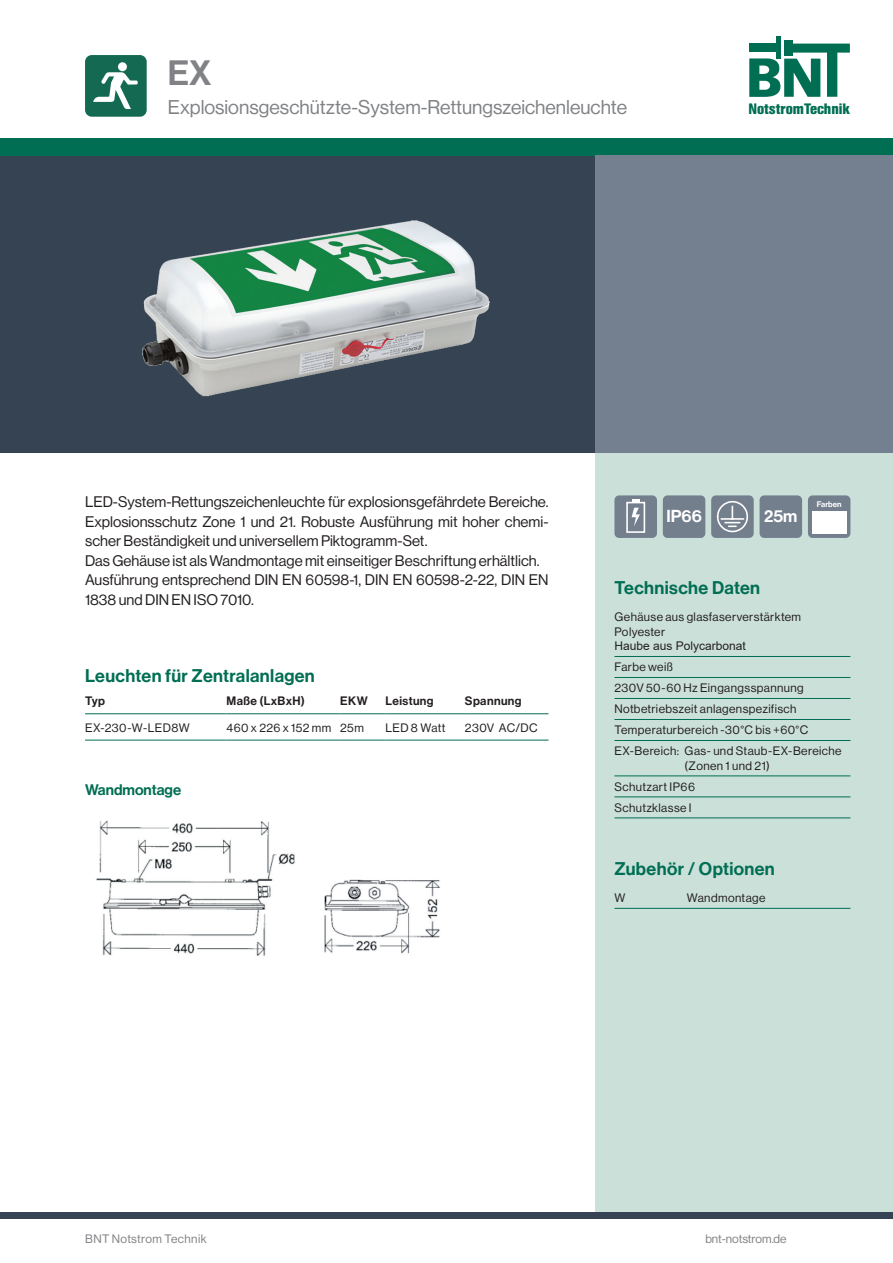
<style>
.page{position:relative;width:893px;height:1263px;background:#fff}
.page>*{position:absolute;margin:0;border:0;box-sizing:border-box;transform-origin:0 0}
.t1{font:34.5px "N Haas Grotesk DS Std 65 Md";color:#808285}
.t2{font:19.5px "N Haas Grotesk DS Std 55 Rg";color:#808285}
.t3{font:18px "N Haas Grotesk DS Std 65 Md";letter-spacing:.02em;color:#006e53}
.t4{font:16.95px "N Haas Grotesk DS Std 65 Md";color:#fff}
.t5{font:15px/19.5px "N Haas Grotesk DS Std 55 Rg";color:#231f20}
.t6{font:700 15px "Helvetica Con BQ";color:#006e53}
.t7{font:15px "N Haas Grotesk DS Std 65 Md";color:#006e53}
.t8{font:12px/21px "N Haas Grotesk DS Std 55 Rg";letter-spacing:.035em;color:#231f20}
.t9{font:12px "N Haas Grotesk DS Std 55 Rg";letter-spacing:.015em;color:#808285}
.t10{font:12px "N Haas Grotesk DS Std 65 Md";letter-spacing:.035em;color:#231f20}
.t11{font:12px "Arial";color:#231f20}
.t12{font:7.95px "N Haas Grotesk DS Std 65 Md";color:#fff}
</style>
<div class="page">
<div style="left:0;top:155px;width:595px;height:298px;background:#364352"></div>
<div style="left:0;top:138px;width:893px;height:17px;background:#006e53"></div>
<div style="left:595px;top:453px;width:298px;height:762px;background:#cbe0d9"></div>
<svg style="left:749px;top:44px;width:101px;height:53px"></svg>
<div style="left:784px;top:40px;width:9px;height:16px;background:#006e53"></div>
<div style="left:749px;top:43px;width:31px;height:9px;background:#006e53"></div>
<hr style="left:776px;top:36px;width:4px;height:23px;background:#006e53">
<div style="left:0;top:1212px;width:893px;height:6px;background:#364352"></div>
<div style="left:86px;top:56px;width:59px;height:59px;background:#136952;border-radius:5px"></div>
<div style="left:85px;top:55px;width:62px;height:62px;border:3px solid #136952;border-radius:5px"></div>
<div style="left:118px;top:62px;width:9px;height:9px;background:#fff;border-radius:50%"></div>
<svg style="left:93px;top:72px;width:45px;height:37px"></svg>
<div style="left:595px;top:155px;width:298px;height:298px;background:#74808f"></div>
<hr style="left:614px;top:656px;width:236px;height:1px;background:#006e53">
<hr style="left:614px;top:677px;width:236px;height:1px;background:#006e53">
<hr style="left:614px;top:698px;width:236px;height:1px;background:#006e53">
<hr style="left:614px;top:719px;width:236px;height:1px;background:#006e53">
<hr style="left:614px;top:740px;width:236px;height:1px;background:#006e53">
<hr style="left:614px;top:775px;width:236px;height:1px;background:#006e53">
<hr style="left:614px;top:796px;width:236px;height:1px;background:#006e53">
<hr style="left:614px;top:817px;width:236px;height:1px;background:#006e53">
<hr style="left:614px;top:908px;width:236px;height:1px;background:#006e53">
<hr style="left:85px;top:713px;width:141px;height:1px;background:#006e53">
<hr style="left:226px;top:713px;width:114px;height:1px;background:#006e53">
<hr style="left:340px;top:713px;width:46px;height:1px;background:#006e53">
<hr style="left:386px;top:713px;width:79px;height:1px;background:#006e53">
<hr style="left:465px;top:713px;width:84px;height:1px;background:#006e53">
<hr style="left:85px;top:740px;width:141px;height:1px;background:#006e53">
<hr style="left:226px;top:740px;width:114px;height:1px;background:#006e53">
<hr style="left:340px;top:740px;width:46px;height:1px;background:#006e53">
<hr style="left:386px;top:740px;width:79px;height:1px;background:#006e53">
<hr style="left:465px;top:740px;width:84px;height:1px;background:#006e53">
<img style="left:142px;top:220px;width:348px;height:177px">
<img style="left:96px;top:820px;width:199px;height:136px">
<img style="left:324px;top:879px;width:117px;height:75px">
<div style="left:615px;top:496px;width:41px;height:41px;background:#747f8e;border-radius:4px"></div>
<div style="left:614px;top:495px;width:43px;height:43px;border:2px solid #747f8e;border-radius:4px"></div>
<div style="left:626px;top:502px;width:19px;height:31px;border:2px solid #fff"></div>
<svg style="left:632px;top:499px;width:8px;height:27px"></svg>
<div style="left:664px;top:496px;width:40px;height:41px;background:#747f8e;border-radius:4px"></div>
<div style="left:663px;top:495px;width:42px;height:43px;border:2px solid #747f8e;border-radius:4px"></div>
<div style="left:712px;top:496px;width:41px;height:41px;background:#747f8e;border-radius:4px"></div>
<div style="left:711px;top:495px;width:43px;height:43px;border:2px solid #747f8e;border-radius:4px"></div>
<svg style="left:716px;top:501px;width:33px;height:32px"></svg>
<div style="left:761px;top:496px;width:40px;height:41px;background:#747f8e;border-radius:4px"></div>
<div style="left:760px;top:495px;width:42px;height:43px;border:2px solid #747f8e;border-radius:4px"></div>
<div style="left:809px;top:496px;width:40px;height:41px;background:#747f8e;border-radius:4px"></div>
<div style="left:808px;top:495px;width:42px;height:43px;border:2px solid #747f8e;border-radius:4px"></div>
<div style="left:812px;top:512px;width:34px;height:22px;background:#fff"></div>
<h1 class="t1" style="left:168px;top:53px;width:45px">EX</h1>
<h2 class="t2" style="left:168px;top:96px;width:461px">Explosionsgeschützte-System-Rettungszeichenleuchte</h2>
<p class="t6" style="left:748px;top:100px;width:103px">NotstromTechnik</p>
<p class="t5" style="left:85px;top:492px;width:465px">LED-System-Rettungszeichenleuchte für explosionsgefährdete Bereiche.<br>Explosionsschutz Zone 1 und 21. Robuste Ausführung mit hoher chemi&shy;scher Beständigkeit und universellem Piktogramm-Set.<br>Das Gehäuse ist als Wandmontage mit einseitiger Beschriftung erhältlich.<br>Ausführung entsprechend DIN EN 60598-1, DIN EN 60598-2-22, DIN EN 1838 und DIN EN ISO 7010.</p>
<p class="t3" style="left:85px;top:665px;width:231px">Leuchten für Zentralanlagen</p>
<p class="t10" style="left:85px;top:694px;width:21px">Typ</p>
<p class="t10" style="left:226px;top:694px;width:80px">Maße (LxBxH)</p>
<p class="t10" style="left:340px;top:694px;width:29px">EKW</p>
<p class="t10" style="left:386px;top:694px;width:50px">Leistung</p>
<p class="t10" style="left:465px;top:694px;width:58px">Spannung</p>
<p class="t8" style="left:85px;top:717px;width:106px">EX-230-W-LED8W</p>
<p class="t8" style="left:226px;top:717px;width:139px">460 x 226 x 152 mm 25m</p>
<p class="t8" style="left:386px;top:717px;width:61px">LED 8 Watt</p>
<p class="t8" style="left:465px;top:717px;width:74px">230V AC/DC</p>
<p class="t7" style="left:85px;top:781px;width:98px">Wandmontage</p>
<p class="t4" style="left:666px;top:506px;width:37px">IP66</p>
<p class="t4" style="left:764px;top:506px;width:35px">25m</p>
<p class="t12" style="left:817px;top:500px;width:26px">Farben</p>
<p class="t3" style="left:614px;top:578px;width:147px">Technische Daten</p>
<p class="t8" style="left:614px;top:610px;width:188px;line-height:14.4px">Gehäuse aus glasfaserverstärktem<br>Polyester</p>
<p class="t11" style="left:614px;top:638px;width:133px">Haube aus Polycarbonat</p>
<p class="t8" style="left:614px;top:656px;width:229px">Farbe weiß<br>230V 50-60 Hz Eingangsspannung<br>Notbetriebszeit anlagenspezifisch<br>Temperaturbereich -30°C bis +60°C<br>EX-Bereich: Gas- und Staub-EX-Bereiche</p>
<p class="t8" style="left:614px;top:755px;width:157px;text-indent:70px">(Zonen 1 und 21)<br>Schutzart IP66<br>Schutzklasse I</p>
<p class="t3" style="left:614px;top:858px;width:162px">Zubehör / Optionen</p>
<p class="t8" style="left:614px;top:887px;width:12px">W</p>
<p class="t8" style="left:687px;top:887px;width:80px">Wandmontage</p>
<p class="t9" style="left:85px;top:1231px;width:123px">BNT Notstrom Technik</p>
<p class="t9" style="left:705px;top:1231px;width:83px">bnt-notstrom.de</p>
</div>
